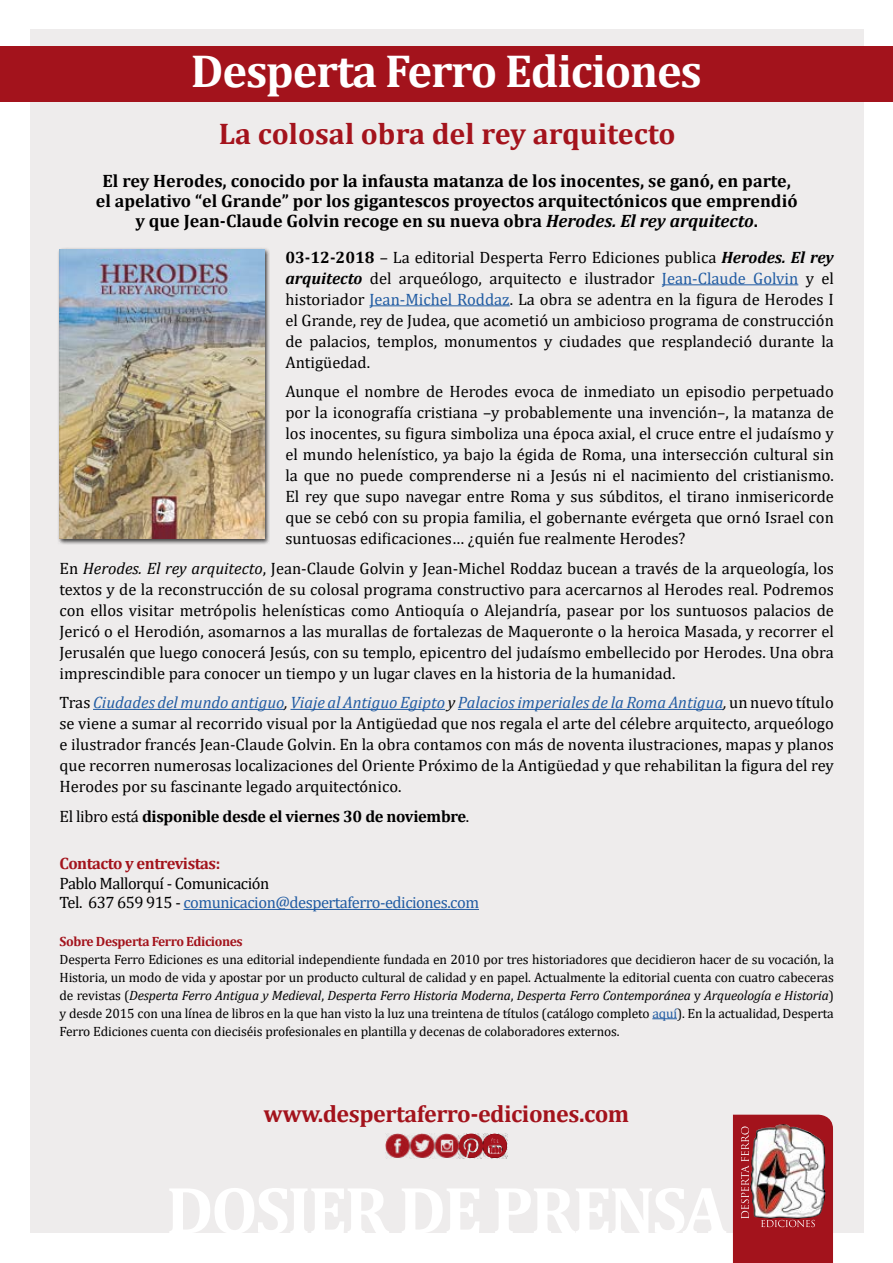
<style>
.page{position:relative;width:893px;height:1263px;background:#fff}
.page>*{position:absolute;margin:0;border:0;box-sizing:border-box;transform-origin:0 0}
.t1{font:700 46.5px "Cambria";letter-spacing:-.025em;color:#fff}
.t2{font:700 30px "Cambria";color:#a4131c}
.t3{font:700 24px "Cambria";letter-spacing:-.02em;color:#a3131c}
.t4{font:700 18px/19.8px "Cambria";color:#000;text-align:center}
.t5{font:16.5px/21px "Cambria";color:#000;text-align:justify}
.t6{font:16.5px "Cambria";letter-spacing:-.03em;color:#215ca3}
.t7{font:700 16.5px "Cambria";letter-spacing:-.02em;color:#000}
.t8{font:16.5px "Cambria";letter-spacing:-.03em;color:#000}
.t9{font:700 16.5px "Cambria";letter-spacing:-.03em;color:#a3131c}
.t10{font:13.5px/18px "Cambria";letter-spacing:-.01em;color:#000;text-align:justify}
.t11{font:700 13.5px "Cambria";letter-spacing:-.03em;color:#a3131c}
.s1{font-style:italic}
.s2{font-weight:700}
.s3{font-weight:700;font-style:italic}
.s4{color:#215ca3}
.s5{font-style:italic;color:#215ca3}
.s6{font-weight:400}
.s7{color:#000}
</style>
<div class="page">
<div style="left:30px;top:30px;width:833px;height:1203px;background:#eeecec"></div>
<img style="left:733px;top:1115px;width:100px;height:148px">
<div style="left:0;top:47px;width:893px;height:55px;background:#a3131c"></div>
<hr style="left:662px;top:284px;width:136px;height:1px;background:#215ca3">
<hr style="left:369px;top:305px;width:141px;height:1px;background:#215ca3">
<hr style="left:93px;top:709px;width:192px;height:1px;background:#215ca3">
<hr style="left:290px;top:709px;width:155px;height:1px;background:#215ca3">
<hr style="left:458px;top:709px;width:265px;height:1px;background:#215ca3">
<hr style="left:183px;top:909px;width:296px;height:1px;background:#215ca3">
<svg style="left:652px;top:1018px;width:25px;height:1px"></svg>
<div style="left:57px;top:247px;width:213px;height:297px;background:#000;opacity:.75"></div>
<img style="left:60px;top:249px;width:204px;height:290px">
<img style="left:483px;top:1134px;width:25px;height:25px">
<img style="left:385px;top:1134px;width:98px;height:25px">
<p class="t1" style="left:191px;top:39px;width:512px">Desperta Ferro Ediciones</p>
<p class="t2" style="left:219px;top:113px;width:458px">La colosal obra del rey arquitecto</p>
<p class="t4" style="left:96px;top:171px;width:703px">El rey Herodes, conocido por la infausta matanza de los inocentes, se ganó, en parte, el apelativo “el Grande” por los gigantescos proyectos arquitectónicos que emprendió y que Jean-Claude Golvin recoge en su nueva obra <span class="s1">Herodes. El rey arquitecto</span>.</p>
<p class="t5" style="left:285px;top:247px;width:550px"><span class="s2">03-12-2018</span> – La editorial Desperta Ferro Ediciones publica <span class="s3">Herodes. El rey arquitecto</span> del arqueólogo, arquitecto e ilustrador <span class="s4">Jean-Claude Golvin</span> y el historiador <span class="s4">Jean-Michel Roddaz</span>. La obra se adentra en la figura de Herodes I el Grande, rey de Judea, que acometió un ambicioso programa de construcción de palacios, templos, monumentos y ciudades que resplandeció durante la Antigüedad.</p>
<p class="t5" style="left:285px;top:381px;width:550px">Aunque el nombre de Herodes evoca de inmediato un episodio perpetuado por la iconografía cristiana –y probablemente una invención–, la matanza de los inocentes, su figura simboliza una época axial, el cruce entre el judaísmo y el mundo helenístico, ya bajo la égida de Roma, una intersección cultural sin la que no puede comprenderse ni a Jesús ni el nacimiento del cristianismo.<br>El rey que supo navegar entre Roma y sus súbditos, el tirano inmisericorde que se cebó con su propia familia, el gobernante evérgeta que ornó Israel con suntuosas edificaciones… ¿quién fue realmente Herodes?</p>
<p class="t5" style="left:60px;top:558px;width:776px">En <span class="s1">Herodes. El rey arquitecto</span>, Jean-Claude Golvin y Jean-Michel Roddaz bucean a través de la arqueología, los textos y de la reconstrucción de su colosal programa constructivo para acercarnos al Herodes real. Podremos con ellos visitar metrópolis helenísticas como Antioquía o Alejandría, pasear por los suntuosos palacios de Jericó o el Herodión, asomarnos a las murallas de fortalezas de Maqueronte o la heroica Masada, y recorrer el Jerusalén que luego conocerá Jesús, con su templo, epicentro del judaísmo embellecido por Herodes. Una obra imprescindible para conocer un tiempo y un lugar claves en la historia de la humanidad.</p>
<p class="t5" style="left:60px;top:692px;width:776px">Tras <span class="s5">Ciudades del mundo antiguo</span><span class="s1">,</span> <span class="s5">Viaje al Antiguo Egipto</span> <span class="s1">y</span> <span class="s5">Palacios imperiales de la Roma Antigua</span><span class="s1">,</span> un nuevo título se viene a sumar al recorrido visual por la Antigüedad que nos regala el arte del célebre arquitecto, arqueólogo e ilustrador francés Jean-Claude Golvin. En la obra contamos con más de noventa ilustraciones, mapas y planos que recorren numerosas localizaciones del Oriente Próximo de la Antigüedad y que rehabilitan la figura del rey Herodes por su fascinante legado arquitectónico.</p>
<p class="t7" style="left:60px;top:805px;width:411px"><span class="s6">El libro está</span> disponible desde el viernes 30 de noviembre<span class="s6">.</span></p>
<p class="t9" style="left:60px;top:852px;width:162px">Contacto y entrevistas:</p>
<p class="t8" style="left:60px;top:873px;width:211px">Pablo Mallorquí - Comunicación</p>
<p class="t6" style="left:60px;top:893px;width:421px"><span class="s7">Tel. 637 659 915 -</span> comunicacion@despertaferro-ediciones.com</p>
<p class="t11" style="left:60px;top:932px;width:185px">Sobre Desperta Ferro Ediciones</p>
<p class="t10" style="left:60px;top:950px;width:776px">Desperta Ferro Ediciones es una editorial independiente fundada en 2010 por tres historiadores que decidieron hacer de su vocación, la Historia, un modo de vida y apostar por un producto cultural de calidad y en papel. Actualmente la editorial cuenta con cuatro cabeceras de revistas (<span class="s1">Desperta Ferro Antigua y Medieval</span>, <span class="s1">Desperta Ferro Historia Moderna</span>, <span class="s1">Desperta Ferro Contemporánea</span> y <span class="s1">Arqueología e Historia</span>) y desde 2015 con una línea de libros en la que han visto la luz una treintena de títulos (catálogo completo <span class="s4">aquí</span>). En la actualidad, Desperta Ferro Ediciones cuenta con dieciséis profesionales en plantilla y decenas de colaboradores externos.</p>
<p class="t3" style="left:264px;top:1097px;width:367px">www.despertaferro-ediciones.com</p>
</div>
